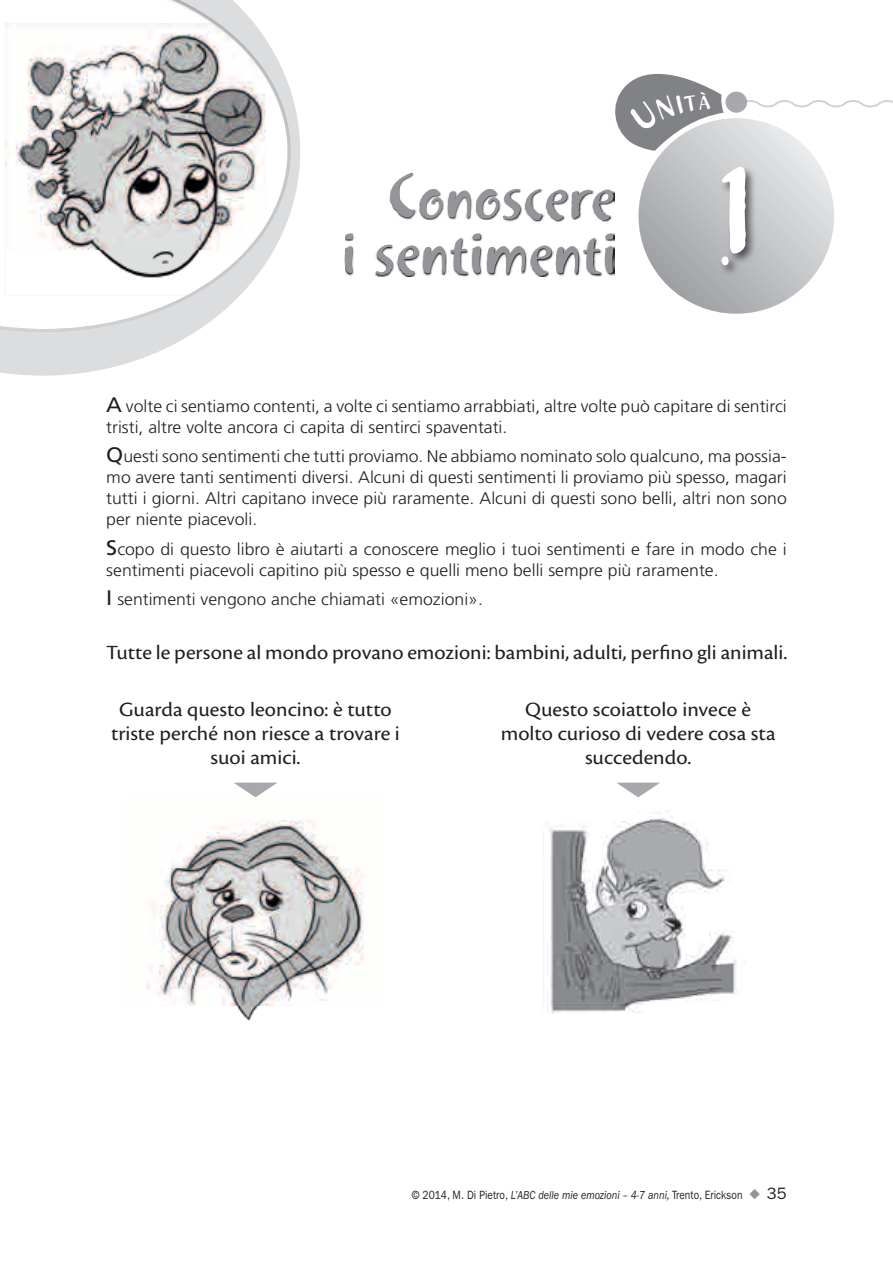
<style>
.page{position:relative;width:893px;height:1263px;background:#fff}
.page>*{position:absolute;margin:0;border:0;box-sizing:border-box;transform-origin:0 0}
.t1{font:127.5px "Khaki Std 2";color:#fff}
.t2{font:63px/55.5px "Khaki Std 1";letter-spacing:.01em;color:#939598;text-align:right;scale:.95 1}
.t3{font:21px/24px "Cronos Pro";color:#231f20;text-align:center;scale:1.06 1}
.t4{font:300 16.8px/21px "Frutiger LT Std";color:#231f20;scale:1.05 1}
.t5{font:12px "ITC Franklin Gothic Std";color:#231f20;scale:.85 1}
.s1{font-weight:400;font-size:21px}
.s2{font-style:italic}
.s3{color:#939598}
.s4{font-size:16.5px}
</style>
<div class="page">
<img style="left:345px;top:174px;width:265px;height:102px">
<svg style="left:0;top:93px;width:300px;height:283px"></svg>
<img style="left:0;top:0;width:291px;height:332px">
<svg style="left:234px;top:783px;width:43px;height:14px"></svg>
<svg style="left:617px;top:783px;width:43px;height:14px"></svg>
<img style="left:146px;top:820px;width:218px;height:201px">
<img style="left:547px;top:810px;width:198px;height:204px">
<svg style="left:610px;top:73px;width:283px;height:241px"></svg>
<h2 class="t2" style="left:341px;top:169px;width:290px">Conoscere<br>i sentimenti</h2>
<h1 class="t1" style="left:713px;top:134px;width:43px">1</h1>
<p class="t4" style="left:106px;top:396px;width:650px"><span class="s1">A</span> volte ci sentiamo contenti, a volte ci sentiamo arrabbiati, altre volte può capitare di sentirci tristi, altre volte ancora ci capita di sentirci spaventati.</p>
<p class="t4" style="left:106px;top:446px;width:650px;text-align:justify"><span class="s1">Q</span>uesti sono sentimenti che tutti proviamo. Ne abbiamo nominato solo qualcuno, ma possia&shy;mo avere tanti sentimenti diversi. Alcuni di questi sentimenti li proviamo più spesso, magari tutti i giorni. Altri capitano invece più raramente. Alcuni di questi sono belli, altri non sono per niente piacevoli.</p>
<p class="t4" style="left:106px;top:539px;width:649px"><span class="s1">S</span>copo di questo libro è aiutarti a conoscere meglio i tuoi sentimenti e fare in modo che i sentimenti piacevoli capitino più spesso e quelli meno belli sempre più raramente.</p>
<p class="t4" style="left:106px;top:589px;width:360px"><span class="s1">I</span> sentimenti vengono anche chiamati «emozioni».</p>
<p class="t3" style="left:106px;top:640px;width:644px">Tutte le persone al mondo provano emozioni: bambini, adulti, perfino gli animali.</p>
<p class="t3" style="left:111px;top:697px;width:274px">Guarda questo leoncino: è tutto triste perché non riesce a trovare i suoi amici.</p>
<p class="t3" style="left:501px;top:697px;width:261px">Questo scoiattolo invece è molto curioso di vedere cosa sta succedendo.</p>
<p class="t5" style="left:412px;top:1188px;width:443px">© 2014, M. Di Pietro, <span class="s2">L’ABC delle mie emozioni – 4-7 anni,</span> Trento, Erickson <span class="s3">◆</span> <span class="s4">35</span></p>
</div>
